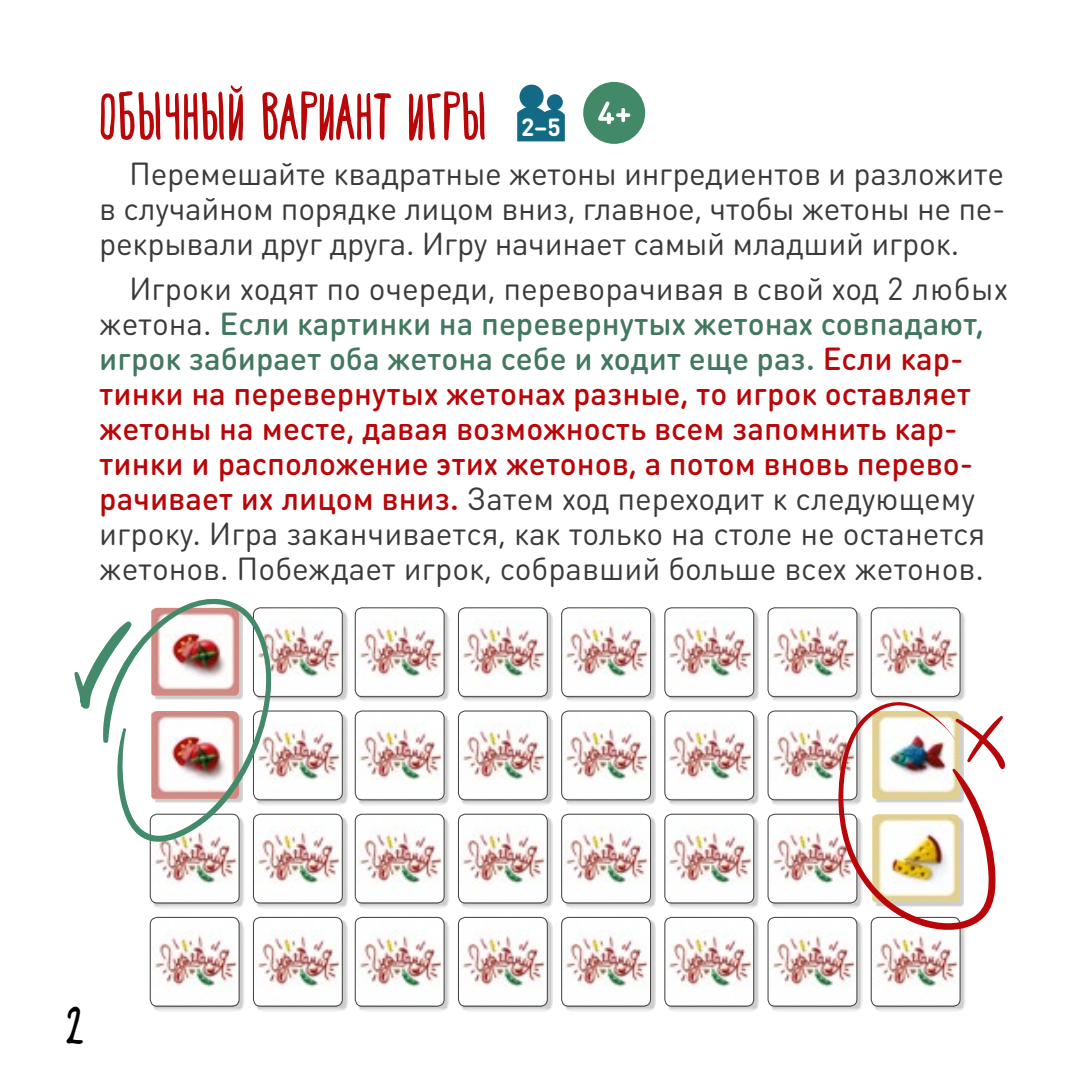
<style>
.page{position:relative;width:1092px;height:1092px;background:#fff}
.page>*{position:absolute;margin:0;border:0;box-sizing:border-box;transform-origin:0 0}
.t1{font:condensed 63px "Happy Fox";letter-spacing:.01em;color:#b90609}
.t2{font:condensed 49px "Happy Fox";color:#000}
.t3{font:31.5px/35px "DIN Round Pro";color:#3a3a39;text-align:justify}
.t4{font:700 24.5px "DIN Round Pro";color:#fff}
.s1{font-weight:500;color:#427760}
.s2{font-weight:500;color:#b90609}
</style>
<div class="page">
<div style="left:771px;top:610px;width:91px;height:91px;background:#000;opacity:.2"></div>
<img style="left:769px;top:608px;width:87px;height:87px">
<div style="left:767px;top:607px;width:90px;height:90px;border:1px solid #454544;border-radius:7px"></div>
<div style="left:564px;top:610px;width:91px;height:91px;background:#000;opacity:.2"></div>
<img style="left:562px;top:608px;width:88px;height:87px">
<div style="left:561px;top:607px;width:90px;height:90px;border:1px solid #454544;border-radius:7px"></div>
<div style="left:461px;top:610px;width:91px;height:91px;background:#000;opacity:.2"></div>
<img style="left:459px;top:608px;width:88px;height:87px">
<div style="left:458px;top:607px;width:90px;height:90px;border:1px solid #454544;border-radius:7px"></div>
<div style="left:358px;top:610px;width:91px;height:91px;background:#000;opacity:.2"></div>
<img style="left:356px;top:607px;width:88px;height:88px">
<div style="left:355px;top:607px;width:89px;height:90px;border:1px solid #454544;border-radius:7px"></div>
<div style="left:256px;top:610px;width:91px;height:91px;background:#000;opacity:.2"></div>
<img style="left:279px;top:609px;width:63px;height:86px">
<div style="left:253px;top:607px;width:90px;height:90px;border:1px solid #454544;border-radius:7px"></div>
<div style="left:874px;top:610px;width:91px;height:91px;background:#000;opacity:.2"></div>
<img style="left:872px;top:607px;width:88px;height:88px">
<div style="left:870px;top:607px;width:90px;height:90px;border:1px solid #454544;border-radius:7px"></div>
<div style="left:667px;top:610px;width:91px;height:91px;background:#000;opacity:.2"></div>
<img style="left:665px;top:608px;width:88px;height:87px">
<div style="left:664px;top:607px;width:90px;height:90px;border:1px solid #454544;border-radius:7px"></div>
<div style="left:771px;top:714px;width:91px;height:91px;background:#000;opacity:.2"></div>
<img style="left:769px;top:712px;width:68px;height:86px">
<div style="left:767px;top:710px;width:90px;height:90px;border:1px solid #454544;border-radius:7px"></div>
<div style="left:564px;top:714px;width:91px;height:91px;background:#000;opacity:.2"></div>
<img style="left:562px;top:712px;width:88px;height:86px">
<div style="left:561px;top:710px;width:90px;height:90px;border:1px solid #454544;border-radius:7px"></div>
<div style="left:461px;top:714px;width:91px;height:91px;background:#000;opacity:.2"></div>
<img style="left:459px;top:712px;width:88px;height:86px">
<div style="left:458px;top:710px;width:90px;height:90px;border:1px solid #454544;border-radius:7px"></div>
<div style="left:358px;top:714px;width:91px;height:91px;background:#000;opacity:.2"></div>
<img style="left:356px;top:711px;width:88px;height:87px">
<div style="left:355px;top:710px;width:89px;height:90px;border:1px solid #454544;border-radius:7px"></div>
<div style="left:256px;top:714px;width:91px;height:91px;background:#000;opacity:.2"></div>
<img style="left:279px;top:712px;width:63px;height:86px">
<div style="left:253px;top:710px;width:90px;height:90px;border:1px solid #454544;border-radius:7px"></div>
<div style="left:667px;top:714px;width:91px;height:91px;background:#000;opacity:.2"></div>
<img style="left:665px;top:711px;width:88px;height:87px">
<div style="left:664px;top:710px;width:90px;height:90px;border:1px solid #454544;border-radius:7px"></div>
<div style="left:153px;top:817px;width:91px;height:91px;background:#000;opacity:.2"></div>
<img style="left:151px;top:849px;width:88px;height:52px">
<div style="left:150px;top:813px;width:90px;height:90px;border:1px solid #454544;border-radius:7px"></div>
<div style="left:771px;top:817px;width:91px;height:91px;background:#000;opacity:.2"></div>
<img style="left:769px;top:815px;width:68px;height:86px">
<div style="left:767px;top:813px;width:90px;height:90px;border:1px solid #454544;border-radius:7px"></div>
<div style="left:564px;top:817px;width:91px;height:91px;background:#000;opacity:.2"></div>
<img style="left:562px;top:815px;width:88px;height:86px">
<div style="left:561px;top:813px;width:90px;height:90px;border:1px solid #454544;border-radius:7px"></div>
<div style="left:461px;top:817px;width:91px;height:91px;background:#000;opacity:.2"></div>
<img style="left:459px;top:815px;width:88px;height:86px">
<div style="left:458px;top:813px;width:90px;height:90px;border:1px solid #454544;border-radius:7px"></div>
<div style="left:358px;top:817px;width:91px;height:91px;background:#000;opacity:.2"></div>
<img style="left:356px;top:814px;width:88px;height:87px">
<div style="left:355px;top:813px;width:89px;height:90px;border:1px solid #454544;border-radius:7px"></div>
<div style="left:256px;top:817px;width:91px;height:91px;background:#000;opacity:.2"></div>
<img style="left:254px;top:815px;width:88px;height:86px">
<div style="left:253px;top:813px;width:90px;height:90px;border:1px solid #454544;border-radius:7px"></div>
<div style="left:667px;top:817px;width:91px;height:91px;background:#000;opacity:.2"></div>
<img style="left:665px;top:815px;width:88px;height:86px">
<div style="left:664px;top:813px;width:90px;height:90px;border:1px solid #454544;border-radius:7px"></div>
<div style="left:153px;top:920px;width:91px;height:91px;background:#000;opacity:.2"></div>
<img style="left:151px;top:918px;width:88px;height:87px">
<div style="left:150px;top:916px;width:90px;height:90px;border:1px solid #454544;border-radius:7px"></div>
<div style="left:771px;top:920px;width:91px;height:91px;background:#000;opacity:.2"></div>
<img style="left:769px;top:918px;width:87px;height:87px">
<div style="left:767px;top:916px;width:90px;height:90px;border:1px solid #454544;border-radius:7px"></div>
<div style="left:564px;top:920px;width:91px;height:91px;background:#000;opacity:.2"></div>
<img style="left:562px;top:918px;width:88px;height:87px">
<div style="left:561px;top:916px;width:90px;height:90px;border:1px solid #454544;border-radius:7px"></div>
<div style="left:461px;top:920px;width:91px;height:91px;background:#000;opacity:.2"></div>
<img style="left:459px;top:918px;width:88px;height:87px">
<div style="left:458px;top:916px;width:90px;height:90px;border:1px solid #454544;border-radius:7px"></div>
<div style="left:358px;top:920px;width:91px;height:91px;background:#000;opacity:.2"></div>
<img style="left:356px;top:918px;width:88px;height:87px">
<div style="left:355px;top:916px;width:89px;height:90px;border:1px solid #454544;border-radius:7px"></div>
<div style="left:256px;top:920px;width:91px;height:91px;background:#000;opacity:.2"></div>
<img style="left:254px;top:918px;width:88px;height:87px">
<div style="left:253px;top:916px;width:90px;height:90px;border:1px solid #454544;border-radius:7px"></div>
<div style="left:874px;top:920px;width:91px;height:91px;background:#000;opacity:.2"></div>
<img style="left:872px;top:932px;width:88px;height:73px">
<div style="left:870px;top:916px;width:90px;height:90px;border:1px solid #454544;border-radius:7px"></div>
<div style="left:667px;top:920px;width:91px;height:91px;background:#000;opacity:.2"></div>
<img style="left:665px;top:918px;width:88px;height:87px">
<div style="left:664px;top:916px;width:90px;height:90px;border:1px solid #454544;border-radius:7px"></div>
<svg style="left:837px;top:698px;width:168px;height:234px"></svg>
<svg style="left:74px;top:598px;width:205px;height:251px"></svg>
<div style="left:583px;top:82px;width:62px;height:62px;background:#428968;border-radius:50%"></div>
<svg style="left:517px;top:85px;width:48px;height:56px"></svg>
<svg style="left:598px;top:101px;width:32px;height:23px"></svg>
<h1 class="t1" style="left:99px;top:79px;width:389px">Обычный вариант игры</h1>
<p class="t3" style="left:99px;top:155px;width:907px;text-indent:30px">Перемешайте квадратные жетоны ингредиентов и разложите в случайном порядке лицом вниз, главное, чтобы жетоны не пе&shy;рекрывали друг друга. Игру начинает самый младший игрок.</p>
<p class="t3" style="left:99px;top:270px;width:910px;text-align:left;text-indent:30px">Игроки ходят по очереди, переворачивая в свой ход 2 любых жетона. <span class="s1">Если картинки на перевернутых жетонах совпадают, игрок забирает оба жетона себе и ходит еще раз.</span> <span class="s2">Если кар&shy;тинки на перевернутых жетонах разные, то игрок оставляет жетоны на месте, давая возможность всем запомнить кар&shy;тинки и расположение этих жетонов, а потом вновь перево&shy;рачивает их лицом вниз.</span> Затем ход переходит к следующему игроку. Игра заканчивается, как только на столе не останется жетонов. Побеждает игрок, собравший больше всех жетонов.</p>
<p class="t4" style="left:521px;top:110px;width:41px">2–5</p>
<h2 class="t2" style="left:66px;top:996px;width:18px">2</h2>
</div>
